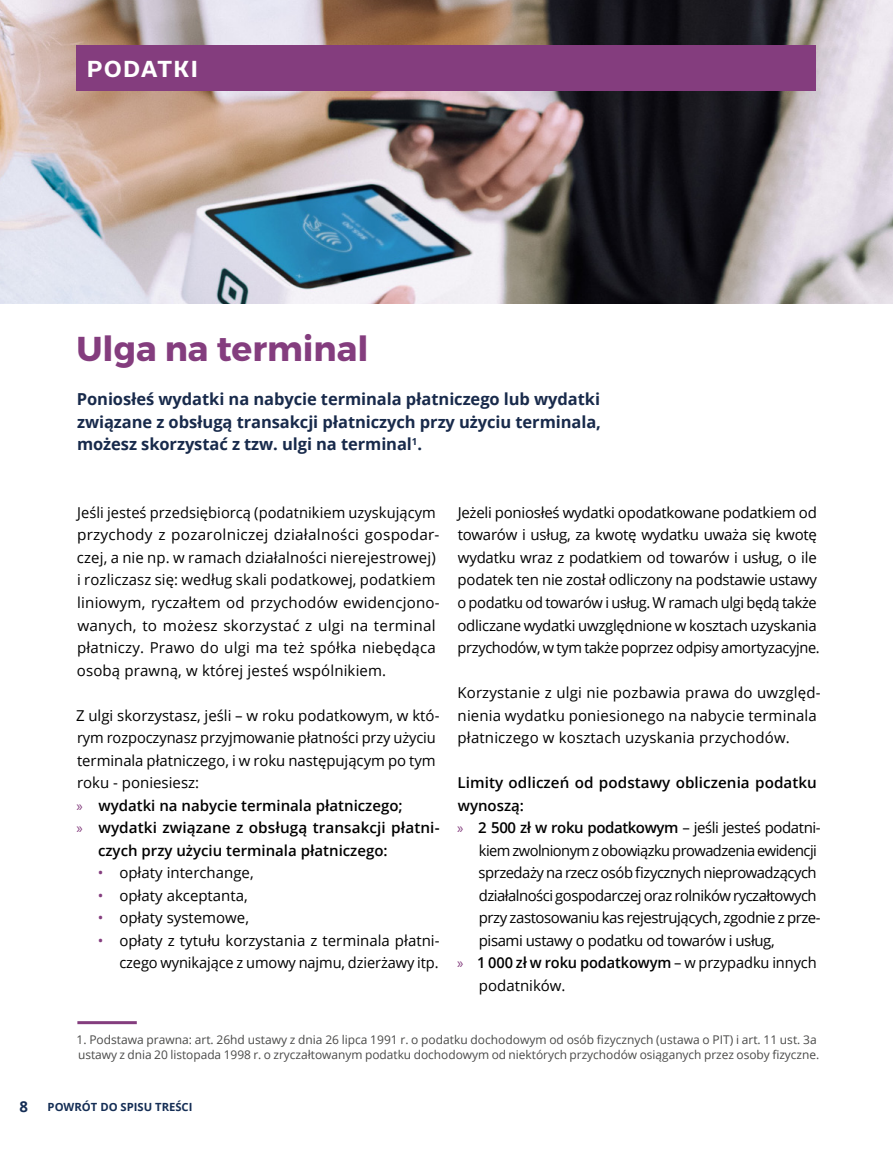
<style>
.page{position:relative;width:893px;height:1149px;background:#fff}
.page>*{position:absolute;margin:0;border:0;box-sizing:border-box;transform-origin:0 0}
.t1{font:34.5px "Trueno Bd";color:#843d7e}
.t2{font:700 21px "Usual";letter-spacing:.09em;color:#fff}
.t3{font:700 16.5px/22.5px "Open Sans";letter-spacing:-.005em;color:#182a4b;text-align:justify}
.t4{font:15px/22.5px "Open Sans";color:#000}
.t5{font:600 15px "Open Sans";color:#000}
.t6{font:15px "Open Sans";letter-spacing:-.035em;color:#000}
.t7{font:15px "Open Sans";letter-spacing:-.03em;color:#000}
.t8{font:600 15px "Open Sans";letter-spacing:-.03em;color:#000}
.t9{font:700 15px "Open Sans";color:#152e55}
.t10{font:12px/15px "Open Sans";color:#4a4a49}
.t11{font:700 11.25px "Open Sans";color:#152e55}
.s1{font-family:"Myriad Pro";font-weight:400;color:#843d7e}
.s2{color:#843d7e}
.s3{font-weight:400}
</style>
<div class="page">
<hr style="left:77px;top:1020px;width:60px;height:3px;background:#843d7e">
<img style="left:0;top:0;width:893px;height:303px">
<div style="left:76px;top:46px;width:740px;height:45px;background:#843d7e"></div>
<h2 class="t2" style="left:87px;top:57px;width:112px">PODATKI</h2>
<h1 class="t1" style="left:76px;top:327px;width:294px">Ulga na terminal</h1>
<p class="t3" style="left:77px;top:387px;width:526px">Poniosłeś wydatki na nabycie terminala płatniczego lub wydatki związane z obsługą transakcji płatniczych przy użyciu terminala, możesz skorzystać z tzw. ulgi na terminal<sup>1</sup>.</p>
<p class="t4" style="left:77px;top:500px;width:364px">Jeśli jesteś przedsiębiorcą (podatnikiem uzyskującym przychody z pozarolniczej działalności gospodar&shy;czej, a nie np. w ramach działalności nierejestrowej) i rozliczasz się: według skali podatkowej, podatkiem liniowym, ryczałtem od przychodów ewidencjono&shy;wanych, to możesz skorzystać z ulgi na terminal płatniczy. Prawo do ulgi ma też spółka niebędąca osobą prawną, w której jesteś wspólnikiem.</p>
<p class="t4" style="left:76px;top:703px;width:365px">Z ulgi skorzystasz, jeśli – w roku podatkowym, w któ-</p>
<p class="t4" style="left:77px;top:725px;width:360px">rym rozpoczynasz przyjmowanie płatności przy użyciu</p>
<p class="t4" style="left:77px;top:748px;width:360px">terminala płatniczego, i w roku następującym po tym</p>
<p class="t4" style="left:77px;top:770px;width:124px">roku - poniesiesz:</p>
<p class="t5" style="left:77px;top:794px;width:328px"><span class="s1">»</span> wydatki na nabycie terminala płatniczego;</p>
<p class="t5" style="left:77px;top:817px;width:365px"><span class="s1">»</span> wydatki związane z obsługą transakcji płatni-</p>
<p class="t5" style="left:98px;top:839px;width:291px">czych przy użyciu terminala płatniczego:</p>
<p class="t4" style="left:98px;top:860px;width:158px"><span class="s2">•</span> opłaty interchange,</p>
<p class="t4" style="left:98px;top:883px;width:152px"><span class="s2">•</span> opłaty akceptanta,</p>
<p class="t4" style="left:98px;top:905px;width:153px"><span class="s2">•</span> opłaty systemowe,</p>
<p class="t4" style="left:98px;top:928px;width:343px;text-align:right"><span class="s2">•</span> opłaty z tytułu korzystania z terminala płatni&shy;czego wynikające z umowy najmu, dzierżawy itp.</p>
<p class="t4" style="left:457px;top:500px;width:364px">Jeżeli poniosłeś wydatki opodatkowane podatkiem od towarów i usług, za kwotę wydatku uważa się kwotę wydatku wraz z podatkiem od towarów i usług, o ile podatek ten nie został odliczony na podstawie ustawy o podatku od towarów i usług. W ramach ulgi będą także odliczane wydatki uwzględnione w kosztach uzyskania przychodów, w tym także poprzez odpisy amortyzacyjne.</p>
<p class="t4" style="left:457px;top:680px;width:365px">Korzystanie z ulgi nie pozbawia prawa do uwzględ&shy;nienia wydatku poniesionego na nabycie terminala płatniczego w kosztach uzyskania przychodów.</p>
<p class="t5" style="left:457px;top:772px;width:361px">Limity odliczeń od podstawy obliczenia podatku</p>
<p class="t5" style="left:458px;top:794px;width:68px">wynoszą:</p>
<p class="t8" style="left:457px;top:817px;width:365px"><span class="s1">»</span> 2 500 zł w roku podatkowym <span class="s3">– jeśli jesteś podatni-</span></p>
<p class="t6" style="left:479px;top:839px;width:339px">kiem zwolnionym z obowiązku prowadzenia ewidencji</p>
<p class="t6" style="left:479px;top:862px;width:340px">sprzedaży na rzecz osób fizycznych nieprowadzących</p>
<p class="t6" style="left:479px;top:884px;width:340px">działalności gospodarczej oraz rolników ryczałtowych</p>
<p class="t7" style="left:479px;top:907px;width:343px">przy zastosowaniu kas rejestrujących, zgodnie z prze-</p>
<p class="t7" style="left:479px;top:929px;width:297px">pisami ustawy o podatku od towarów i usług,</p>
<p class="t5" style="left:457px;top:952px;width:361px"><span class="s1">»</span> 1 000 zł w roku podatkowym <span class="s3">– w przypadku innych</span></p>
<p class="t4" style="left:479px;top:973px;width:88px">podatników.</p>
<p class="t10" style="left:77px;top:1031px;width:744px">1. Podstawa prawna: art. 26hd ustawy z dnia 26 lipca 1991 r. o podatku dochodowym od osób fizycznych (ustawa o PIT) i art. 11 ust. 3a ustawy z dnia 20 listopada 1998 r. o zryczałtowanym podatku dochodowym od niektórych przychodów osiąganych przez osoby fizyczne.</p>
<p class="t9" style="left:20px;top:1095px;width:10px">8</p>
<p class="t11" style="left:48px;top:1098px;width:146px">POWRÓT DO SPISU TREŚCI</p>
</div>
